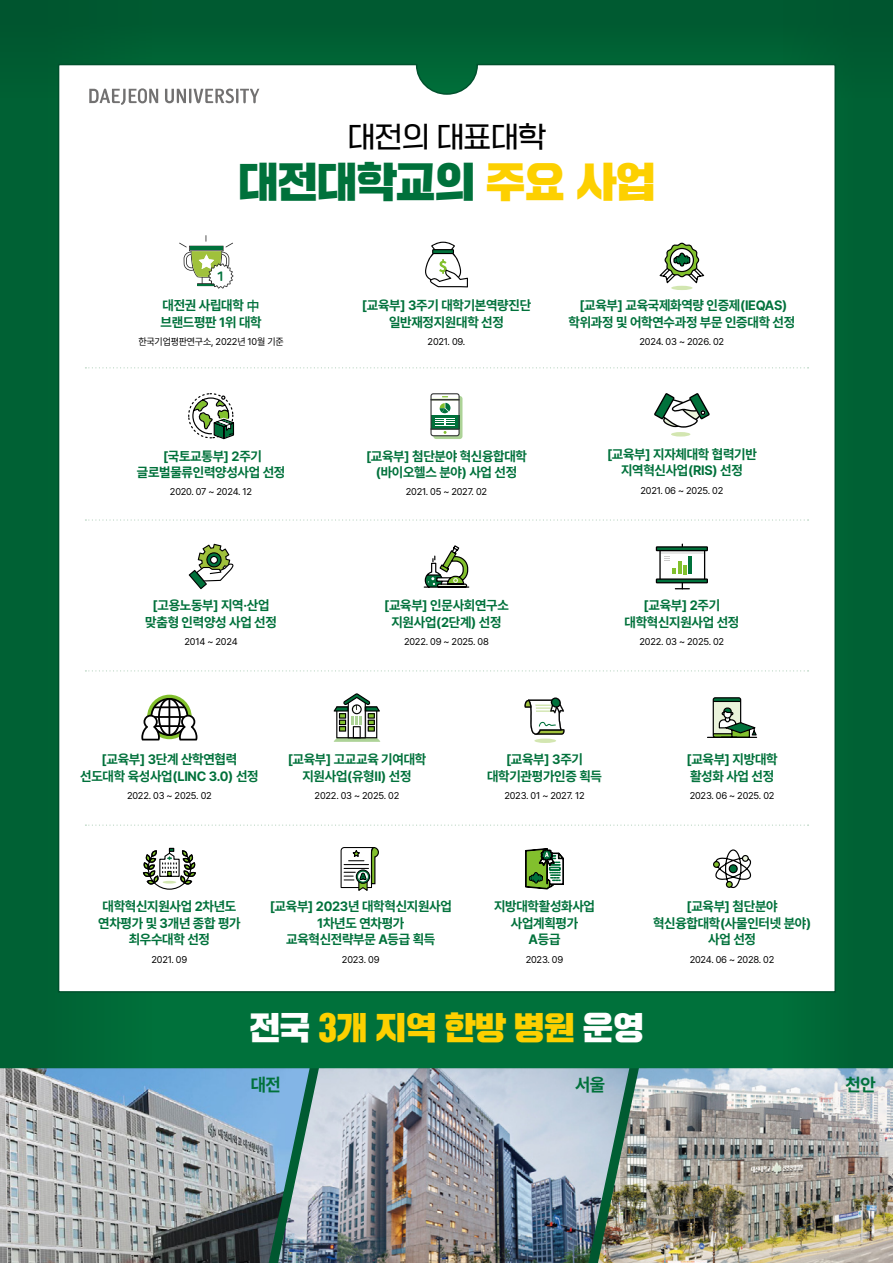
<style>
.page{position:relative;width:893px;height:1263px;background:#00713b}
.page>*{position:absolute;margin:0;border:0;box-sizing:border-box;transform-origin:0 0}
.t1{font:41.1px "SD Gyeokdong G207 Bk";letter-spacing:-.02em;color:#00713b}
.t2{font:31.5px "SD Gyeokdong G207 Bk";letter-spacing:-.02em;color:#fdd000}
.t3{font:28.2px "SD Gyeokdong G204 Rg";letter-spacing:-.02em;color:#000}
.t4{font:700 18px "Pretendard";color:#00713b}
.t5{font:700 13.5px/16.5px "Pretendard";letter-spacing:-.02em;color:#00713b;text-align:center}
.t6{font:13.35px "Nanum Square Round EB";color:#00713b}
.t7{font:9.75px "Pretendard";letter-spacing:-.02em;color:#000}
.s1{color:#fdd000}
.s2{font-family:"Noto Sans CJ Kkr";font-weight:500}
.s3{color:#fff}
</style>
<div class="page">
<div style="left:0;top:0;width:202px;height:1263px;background:linear-gradient(to right,#005e33,#00743c)"></div>
<div style="left:0;top:0;width:893px;height:132px;background:#005c32"></div>
<div style="left:749px;top:0;width:144px;height:1263px;background:#006134"></div>
<div style="left:57px;top:64px;width:779px;height:929px;background:#fff"></div>
<svg style="left:89px;top:88px;width:170px;height:17px"></svg>
<img style="left:0;top:1068px;width:278px;height:195px">
<img style="left:278px;top:1068px;width:320px;height:195px">
<img style="left:598px;top:1068px;width:295px;height:195px">
<svg style="left:430px;top:393px;width:32px;height:46px"></svg>
<svg style="left:188px;top:392px;width:49px;height:48px"></svg>
<svg style="left:671px;top:286px;width:21px;height:4px"></svg>
<svg style="left:658px;top:231px;width:48px;height:58px"></svg>
<svg style="left:423px;top:242px;width:45px;height:45px"></svg>
<svg style="left:179px;top:235px;width:54px;height:53px"></svg>
<svg style="left:340px;top:846px;width:40px;height:46px"></svg>
<svg style="left:525px;top:848px;width:39px;height:41px"></svg>
<svg style="left:142px;top:847px;width:55px;height:43px"></svg>
<svg style="left:712px;top:849px;width:40px;height:40px"></svg>
<div style="left:147px;top:695px;width:45px;height:44px;background:#82c02d;border-radius:50%"></div>
<svg style="left:141px;top:698px;width:56px;height:42px"></svg>
<svg style="left:524px;top:697px;width:41px;height:38px"></svg>
<div style="left:534px;top:738px;width:22px;height:5px;background:#d3e6b1;border-radius:50%"></div>
<svg style="left:334px;top:693px;width:46px;height:49px"></svg>
<svg style="left:706px;top:697px;width:52px;height:41px"></svg>
<svg style="left:189px;top:544px;width:44px;height:45px"></svg>
<hr style="left:682px;top:544px;width:1px;height:45px;background:#000">
<svg style="left:656px;top:546px;width:52px;height:43px"></svg>
<svg style="left:654px;top:393px;width:56px;height:35px"></svg>
<div style="left:671px;top:432px;width:19px;height:5px;background:#d3e6b1;border-radius:50%"></div>
<svg style="left:423px;top:544px;width:47px;height:45px"></svg>
<svg style="left:85px;top:367px;width:723px;height:1px"></svg>
<svg style="left:85px;top:519px;width:723px;height:2px"></svg>
<svg style="left:85px;top:670px;width:723px;height:1px"></svg>
<svg style="left:85px;top:824px;width:723px;height:2px"></svg>
<h3 class="t3" style="left:347px;top:122px;width:199px">대전의 대표대학</h3>
<h1 class="t1" style="left:238px;top:161px;width:419px">대전대학교의 <span class="s1">주요 사업</span></h1>
<p class="t6" style="left:216px;top:269px;width:10px">1</p>
<p class="t5" style="left:161px;top:297px;width:103px;text-align:left">대전권 사립대학 <span class="s2">中</span>브랜드평판 1위 대학</p>
<p class="t7" style="left:138px;top:335px;width:147px">한국기업평판연구소, 2022년 10월 기준</p>
<p class="t5" style="left:137px;top:447px;width:150px">[국토교통부] 2주기 글로벌물류인력양성사업 선정</p>
<p class="t7" style="left:170px;top:485px;width:84px">2020. 07 ~ 2024. 12</p>
<p class="t5" style="left:145px;top:597px;width:133px">[고용노동부] 지역·산업 맞춤형 인력양성 사업 선정</p>
<p class="t7" style="left:185px;top:635px;width:55px">2014 ~ 2024</p>
<p class="t5" style="left:362px;top:297px;width:171px">[교육부] 3주기 대학기본역량진단 일반재정지원대학 선정</p>
<p class="t7" style="left:428px;top:335px;width:39px">2021. 09.</p>
<p class="t5" style="left:569px;top:297px;width:228px">[교육부] 교육국제화역량 인증제(IEQAS) 학위과정 및 어학연수과정 부문 인증대학 선정</p>
<p class="t7" style="left:639px;top:335px;width:86px">2024. 03 ~ 2026. 02</p>
<p class="t5" style="left:366px;top:447px;width:162px">[교육부] 첨단분야 혁신융합대학 (바이오헬스 분야) 사업 선정</p>
<p class="t7" style="left:406px;top:485px;width:83px">2021. 05 ~ 2027. 02</p>
<p class="t5" style="left:607px;top:445px;width:151px">[교육부] 지자체대학 협력기반 지역혁신사업(RIS) 선정</p>
<p class="t7" style="left:640px;top:483px;width:84px">2021. 06 ~ 2025. 02</p>
<p class="t5" style="left:384px;top:597px;width:126px">[교육부] 인문사회연구소 지원사업(2단계) 선정</p>
<p class="t7" style="left:404px;top:635px;width:86px">2022. 09 ~ 2025. 08</p>
<p class="t5" style="left:624px;top:597px;width:116px">[교육부] 2주기 대학혁신지원사업 선정</p>
<p class="t7" style="left:639px;top:635px;width:86px">2022. 03 ~ 2025. 02</p>
<p class="t5" style="left:80px;top:751px;width:180px">[교육부] 3단계 산학연협력 선도대학 육성사업(LINC 3.0) 선정</p>
<p class="t7" style="left:127px;top:788px;width:86px">2022. 03 ~ 2025. 02</p>
<p class="t5" style="left:288px;top:751px;width:140px">[교육부] 고교교육 기여대학 지원사업(유형Ⅱ) 선정</p>
<p class="t7" style="left:315px;top:788px;width:86px">2022. 03 ~ 2025. 02</p>
<p class="t5" style="left:487px;top:751px;width:116px">[교육부] 3주기 대학기관평가인증 획득</p>
<p class="t7" style="left:504px;top:788px;width:82px">2023. 01 ~ 2027. 12</p>
<p class="t5" style="left:98px;top:898px;width:144px">대학혁신지원사업 2차년도 연차평가 및 3개년 종합 평가 최우수대학 선정</p>
<p class="t7" style="left:152px;top:952px;width:37px">2021. 09</p>
<p class="t5" style="left:270px;top:898px;width:184px">[교육부] 2023년 대학혁신지원사업<br>1차년도 연차평가<br>교육혁신전략부문 A등급 획득</p>
<p class="t7" style="left:342px;top:952px;width:39px">2023. 09</p>
<p class="t5" style="left:494px;top:898px;width:102px">지방대학활성화사업 사업계획평가<br>A등급</p>
<p class="t7" style="left:526px;top:952px;width:39px">2023. 09</p>
<p class="t5" style="left:686px;top:751px;width:93px;text-align:left">[교육부] 지방대학 활성화 사업 선정</p>
<p class="t7" style="left:690px;top:788px;width:86px">2023. 06 ~ 2025. 02</p>
<p class="t5" style="left:653px;top:898px;width:160px">[교육부] 첨단분야 혁신융합대학(사물인터넷 분야) 사업 선정</p>
<p class="t7" style="left:690px;top:952px;width:86px">2024. 06 ~ 2028. 02</p>
<h2 class="t2" style="left:249px;top:1012px;width:396px"><span class="s3">전국</span> 3개 지역 한방 병원 <span class="s3">운영</span></h2>
<h3 class="t4" style="left:251px;top:1072px;width:32px">대전</h3>
<h3 class="t4" style="left:575px;top:1072px;width:32px">서울</h3>
<h3 class="t4" style="left:846px;top:1072px;width:32px">천안</h3>
</div>
